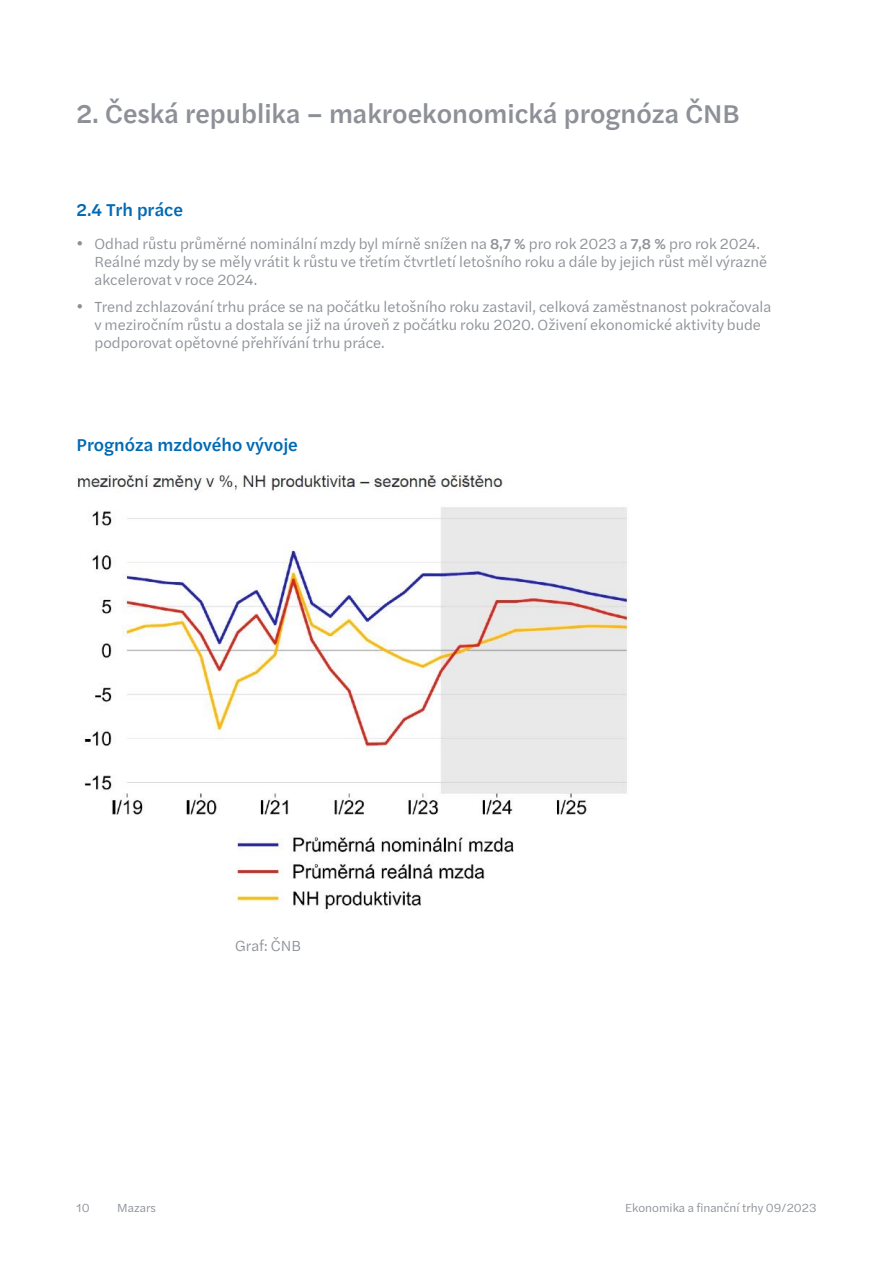
<style>
.page{position:relative;width:893px;height:1263px;background:#fff}
.page>*{position:absolute;margin:0;border:0;box-sizing:border-box;transform-origin:0 0}
.t1{font:500 27px "Halyard Text";color:#8d9197}
.t2{font:500 18px "Halyard Text";color:#006ab3}
.t3{font:15px/18px "Halyard Text";color:#8d9197}
.t4{font:12px "Halyard Text";color:#8d9197}
.s1{font-weight:500}
</style>
<div class="page">
<img style="left:76px;top:475px;width:553px;height:435px">
<h1 class="t1" style="left:77px;top:94px;width:665px">2. Česká republika – makroekonomická prognóza ČNB</h1>
<p class="t2" style="left:77px;top:197px;width:108px">2.4 Trh práce</p>
<p class="t3" style="left:95px;top:234px;width:674px;text-indent:-18px">• Odhad růstu průměrné nominální mzdy byl mírně snížen na <span class="s1">8,7 %</span> pro rok 2023 a <span class="s1">7,8 %</span> pro rok 2024.<br>Reálné mzdy by se měly vrátit k růstu ve třetím čtvrtletí letošního roku a dále by jejich růst měl výrazně akcelerovat v roce 2024.</p>
<p class="t3" style="left:95px;top:297px;width:678px;text-indent:-18px">• Trend zchlazování trhu práce se na počátku letošního roku zastavil, celková zaměstnanost pokračovala v meziročním růstu a dostala se již na úroveň z počátku roku 2020. Oživení ekonomické aktivity bude podporovat opětovné přehřívání trhu práce.</p>
<p class="t2" style="left:77px;top:432px;width:223px">Prognóza mzdového vývoje</p>
<p class="t3" style="left:235px;top:936px;width:67px">Graf: ČNB</p>
<p class="t4" style="left:77px;top:1199px;width:15px">10</p>
<p class="t4" style="left:117px;top:1199px;width:40px">Mazars</p>
<p class="t4" style="left:625px;top:1199px;width:193px">Ekonomika a finanční trhy 09/2023</p>
</div>
